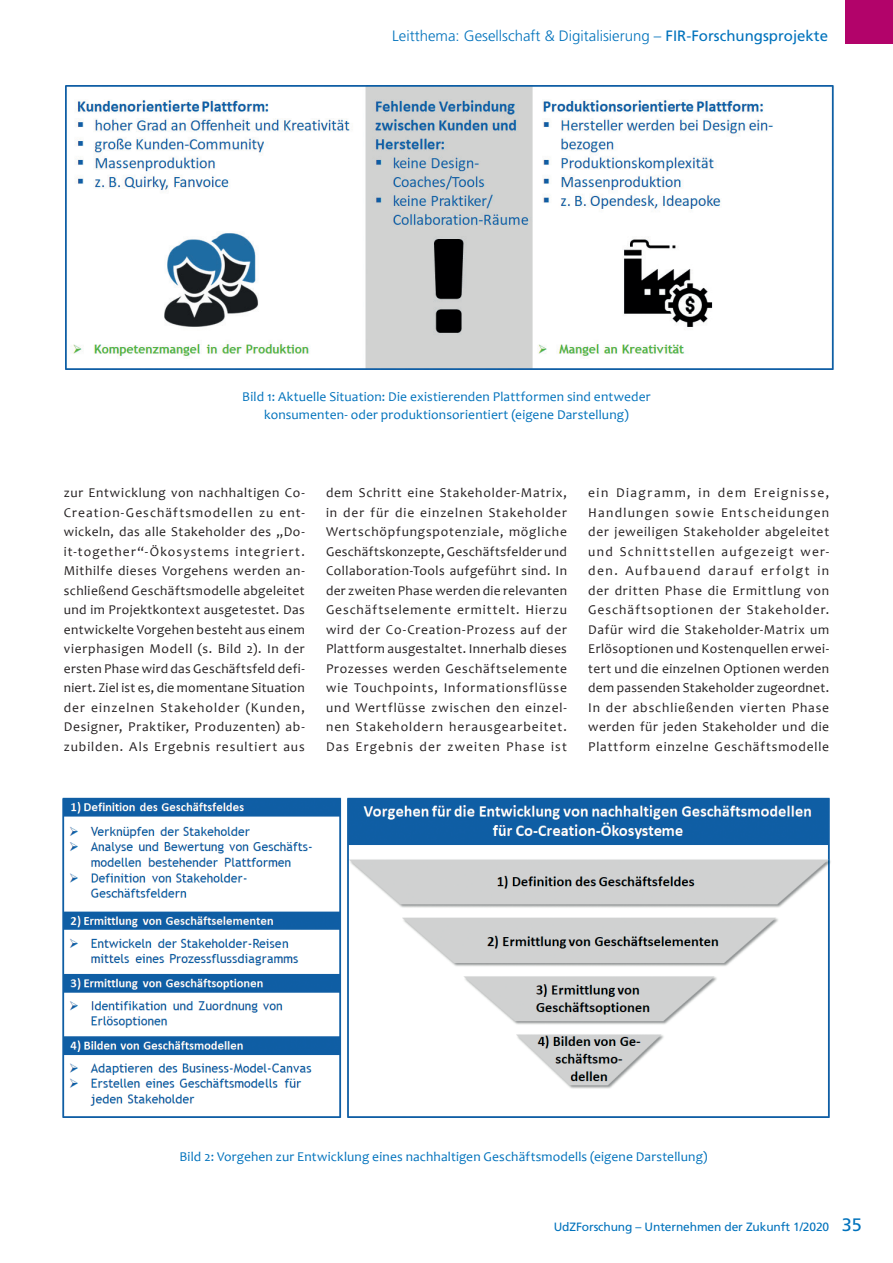
<style>
.page{position:relative;width:893px;height:1263px;background:#fff}
.page>*{position:absolute;margin:0;border:0;box-sizing:border-box;transform-origin:0 0}
.t1{font:300 15px "Frutiger";color:#0072bc}
.UdZ_Literaturangabe{font:13.5px/19.5px "Candara";letter-spacing:.07em;color:#231f20;text-align:justify}
.UdZ_Bildunterschrift{font:13.5px/18px "Candara";letter-spacing:.01em;color:#0072bc;text-align:center}
.t2{font:12px "Frutiger";letter-spacing:-.01em;color:#0072bc}
.s1{font-weight:400}
.s2{font-size:18px}
</style>
<div class="page">
<div style="left:845px;top:0;width:48px;height:43px;background:#b2036a"></div>
<img style="left:66px;top:85px;width:768px;height:285px">
<img style="left:62px;top:797px;width:769px;height:320px">
<p class="t1" style="left:392px;top:28px;width:437px">Leitthema: Gesellschaft &amp; Digitalisierung – <span class="s1">FIR-Forschungsprojekte</span></p>
<p class="UdZ_Bildunterschrift" style="left:242px;top:387px;width:410px">Bild 1: Aktuelle Situation: Die existierenden Plattformen sind entweder konsumenten- oder produktionsorientiert (eigene Darstellung)</p>
<p class="UdZ_Literaturangabe" style="left:64px;top:483px;width:242px">zur Entwicklung von nachhaltigen Co-Creation-Geschäftsmodellen zu ent&shy;wickeln, das alle Stakeholder des „Do&shy;it-together“-Ökosystems integriert.<br>Mithilfe dieses Vorgehens werden an&shy;schließend Geschäftsmodelle abgeleitet und im Projektkontext ausgetestet. Das entwickelte Vorgehen besteht aus einem vierphasigen Modell (s. Bild 2). In der ersten Phase wird das Geschäftsfeld defi&shy;niert. Ziel ist es, die momentane Situation der einzelnen Stakeholder (Kunden, Designer, Praktiker, Produzenten) ab&shy;zubilden. Als Ergebnis resultiert aus</p>
<p class="UdZ_Literaturangabe" style="left:326px;top:483px;width:242px">dem Schritt eine Stakeholder-Matrix, in der für die einzelnen Stakeholder Wertschöpfungspotenziale, mögliche Geschäftskonzepte, Geschäftsfelder und Collaboration-Tools aufgeführt sind. In der zweiten Phase werden die relevanten Geschäftselemente ermittelt. Hierzu wird der Co-Creation-Prozess auf der Plattform ausgestaltet. Innerhalb dieses Prozesses werden Geschäftselemente wie Touchpoints, Informationsflüsse und Wertflüsse zwischen den einzel&shy;nen Stakeholdern herausgearbeitet.<br>Das Ergebnis der zweiten Phase ist</p>
<p class="UdZ_Literaturangabe" style="left:588px;top:483px;width:242px">ein Diagramm, in dem Ereignisse, Handlungen sowie Entscheidungen der jeweiligen Stakeholder abgeleitet und Schnittstellen aufgezeigt wer&shy;den. Aufbauend darauf erfolgt in der dritten Phase die Ermittlung von Geschäftsoptionen der Stakeholder.<br>Dafür wird die Stakeholder-Matrix um Erlösoptionen und Kostenquellen erwei&shy;tert und die einzelnen Optionen werden dem passenden Stakeholder zugeordnet.<br>In der abschließenden vierten Phase werden für jeden Stakeholder und die Plattform einzelne Geschäftsmodelle</p>
<p class="UdZ_Bildunterschrift" style="left:180px;top:1147px;width:530px">Bild 2: Vorgehen zur Entwicklung eines nachhaltigen Geschäftsmodells (eigene Darstellung)</p>
<p class="t2" style="left:554px;top:1220px;width:310px">UdZForschung – Unternehmen der Zukunft 1/2020 <span class="s2">35</span></p>
</div>
